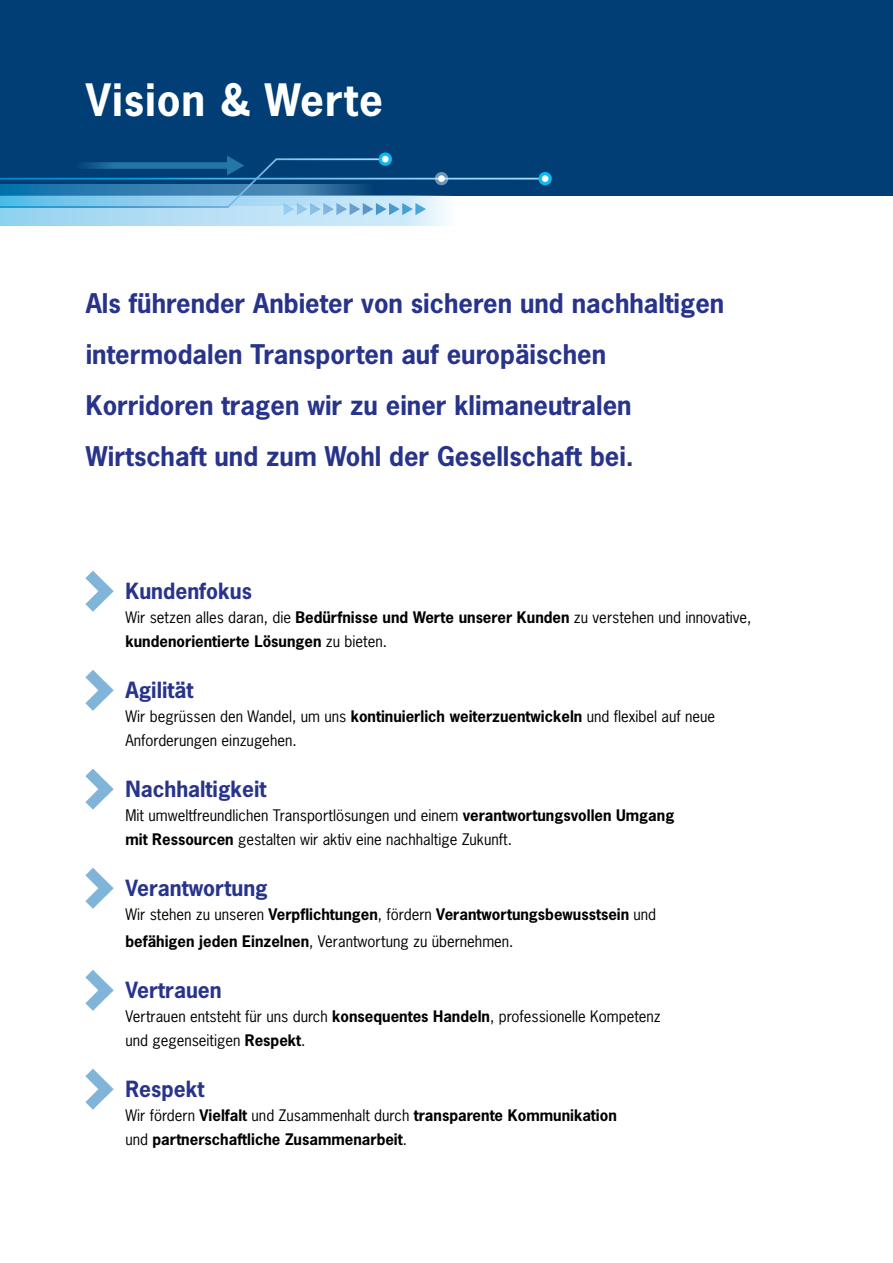
<style>
.page{position:relative;width:893px;height:1263px;background:#fff}
.page>*{position:absolute;margin:0;border:0;box-sizing:border-box;transform-origin:0 0}
.t1{font:700 42px "News Gothic Std";letter-spacing:.02em;color:#fff}
.t2{font:700 25.5px/51px "News Gothic Std";color:#28348b}
.t3{font:700 21px "News Gothic Std";color:#28348b}
.t4{font:15px/24px "News Gothic Std";color:#000}
.t5{font:700 15px/27px "News Gothic Std";color:#000}
.s1{font-weight:700}
.s2{font-weight:400}
</style>
<div class="page">
<div style="left:0;top:0;width:893px;height:196px;background:#003e75"></div>
<svg style="left:0;top:195px;width:450px;height:30px;background:#bde2f5"></svg>
<hr style="left:0;top:178px;width:545px;height:2px;background:#fff">
<svg style="left:538px;top:172px;width:14px;height:14px"></svg>
<svg style="left:0;top:152px;width:426px;height:63px"></svg>
<svg style="left:434px;top:172px;width:15px;height:14px"></svg>
<svg style="left:85px;top:571px;width:29px;height:41px"></svg>
<svg style="left:85px;top:1069px;width:29px;height:41px"></svg>
<svg style="left:85px;top:970px;width:29px;height:41px"></svg>
<svg style="left:85px;top:868px;width:29px;height:41px"></svg>
<svg style="left:85px;top:768px;width:29px;height:42px"></svg>
<svg style="left:85px;top:670px;width:29px;height:41px"></svg>
<h1 class="t1" style="left:86px;top:73px;width:299px">Vision &amp; Werte</h1>
<h2 class="t2" style="left:86px;top:278px;width:640px">Als führender Anbieter von sicheren und nachhaltigen intermodalen Transporten auf europäischen Korridoren tragen wir zu einer klimaneutralen Wirtschaft und zum Wohl der Gesellschaft bei.</h2>
<h3 class="t3" style="left:125px;top:577px;width:128px">Kundenfokus</h3>
<p class="t4" style="left:125px;top:606px;width:628px">Wir setzen alles daran, die <span class="s1">Bedürfnisse und Werte unserer Kunden</span> zu verstehen und innovative, <span class="s1">kundenorientierte Lösungen</span> zu bieten.</p>
<h3 class="t3" style="left:125px;top:676px;width:70px">Agilität</h3>
<p class="t4" style="left:125px;top:705px;width:591px">Wir begrüssen den Wandel, um uns <span class="s1">kontinuierlich weiterzuentwickeln</span> und flexibel auf neue<br>Anforderungen einzugehen.</p>
<h3 class="t3" style="left:125px;top:775px;width:143px">Nachhaltigkeit</h3>
<p class="t4" style="left:125px;top:804px;width:550px">Mit umweltfreundlichen Transportlösungen und einem <span class="s1">verantwortungsvollen Umgang mit Ressourcen</span> gestalten wir aktiv eine nachhaltige Zukunft.</p>
<h3 class="t3" style="left:125px;top:874px;width:144px">Verantwortung</h3>
<p class="t5" style="left:125px;top:901px;width:532px"><span class="s2">Wir stehen zu unseren</span> Verpflichtungen<span class="s2">, fördern</span> Verantwortungsbewusstsein <span class="s2">und </span>befähigen jeden Einzelnen<span class="s2">, Verantwortung zu übernehmen.</span></p>
<h3 class="t3" style="left:125px;top:976px;width:98px">Vertrauen</h3>
<p class="t4" style="left:125px;top:1005px;width:537px">Vertrauen entsteht für uns durch <span class="s1">konsequentes Handeln</span>, professionelle Kompetenz und gegenseitigen <span class="s1">Respekt</span>.</p>
<h3 class="t3" style="left:125px;top:1075px;width:80px">Respekt</h3>
<p class="t5" style="left:125px;top:1103px;width:493px;line-height:24px"><span class="s2">Wir fördern</span> Vielfalt <span class="s2">und Zusammenhalt durch</span> transparente Kommunikation <span class="s2">und</span> partnerschaftliche Zusammenarbeit<span class="s2">.</span></p>
</div>
